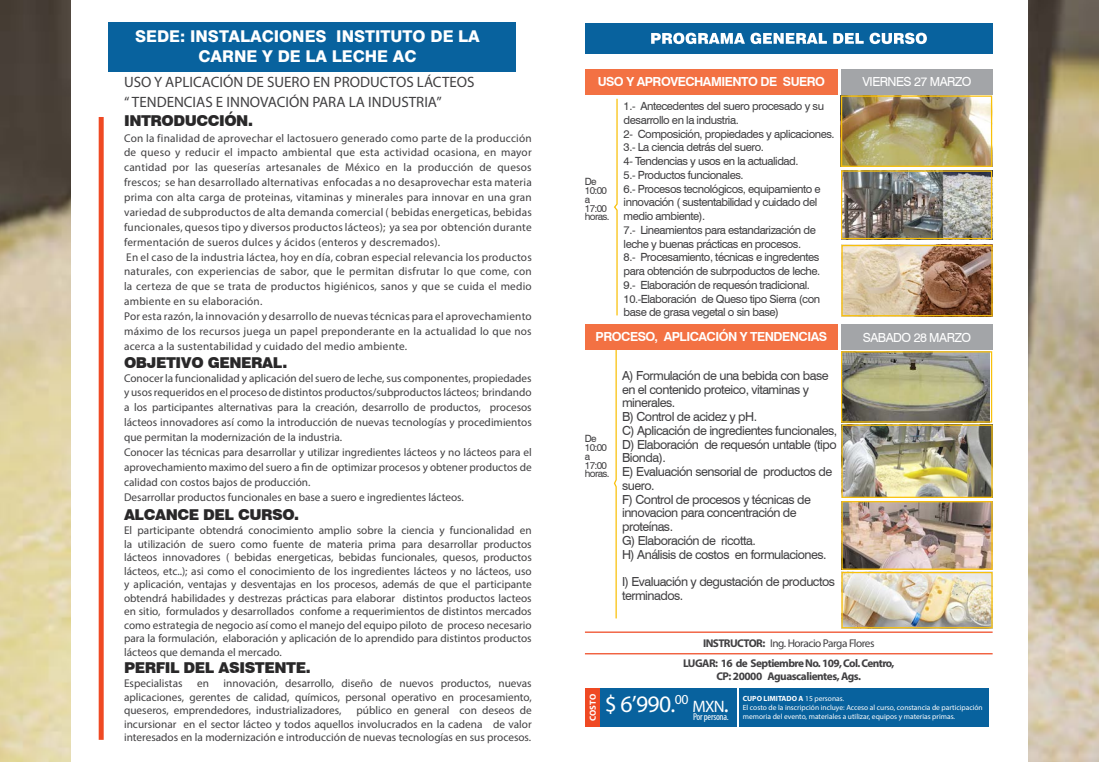
<style>
.page{position:relative;width:1099px;height:762px;background:#fff}
.page>*{position:absolute;margin:0;border:0;box-sizing:border-box;transform-origin:0 0}
.t1{font:23.75px "Myriad Pro";color:#fff}
.t2{font:16.62px "Myriad Pro";color:#fff}
.t3{font:800 16.25px/19.5px "Swiss 721 BT";color:#fff;text-align:center}
.t4{font:15px/20px "Myriad Pro";color:#414042}
.t5{font:900 15px "Swiss 721 BT";letter-spacing:-.03em;color:#292829}
.t6{font:12.5px/13.8px "Swiss 721 BT";letter-spacing:-.04em;color:#414042}
.t7{font:700 12.5px "Swiss 721 BT";letter-spacing:-.04em;color:#fff}
.t8{font:12.5px "Swiss 721 BT";letter-spacing:-.04em;color:#fff}
.t9{font:11.25px/14.9px "Myriad Pro";letter-spacing:.015em;color:#414042;text-align:justify}
.t10{font:11.25px/13.8px "Swiss 721 BT";letter-spacing:-.04em;color:#414042}
.t11{font:700 11.25px/19.8px "Myriad Pro";letter-spacing:-.05em;color:#414042;text-align:center}
.t12{font:10px/8.8px "Swiss 721 BT";letter-spacing:-.07em;color:#414042}
.t13{font:condensed 10px "Myriad Pro";letter-spacing:-.02em;color:#fff}
.t14{font:700 8.75px "Myriad Pro";color:#fff}
.t15{font:7.5px/9px "Myriad Pro";color:#fff}
.s1{font-weight:400}
.s2{font-size:23.75px}
.s3{font-weight:700}
</style>
<div class="page">
<img style="left:0;top:0;width:71px;height:762px">
<img style="left:1028px;top:0;width:70px;height:762px">
<div style="left:108px;top:22px;width:408px;height:49px;background:#08629e"></div>
<div style="left:585px;top:688px;width:151px;height:38px;background:#08629e"></div>
<div style="left:585px;top:688px;width:14px;height:38px;background:#ef4923"></div>
<img style="left:843px;top:172px;width:147px;height:65px">
<div style="left:841px;top:170px;width:151px;height:69px;border:1px solid #f9c009"></div>
<img style="left:843px;top:97px;width:147px;height:68px">
<div style="left:841px;top:95px;width:151px;height:72px;border:1px solid #f9c009"></div>
<img style="left:843px;top:247px;width:147px;height:67px">
<div style="left:841px;top:245px;width:151px;height:71px;border:1px solid #f9c009"></div>
<img style="left:843px;top:503px;width:147px;height:65px">
<div style="left:841px;top:501px;width:151px;height:69px;border:1px solid #f9c009"></div>
<img style="left:843px;top:353px;width:146px;height:68px">
<div style="left:841px;top:351px;width:151px;height:72px;border:1px solid #f9c009"></div>
<img style="left:843px;top:574px;width:147px;height:52px">
<div style="left:841px;top:572px;width:151px;height:56px;border:1px solid #f9c009"></div>
<svg style="left:614px;top:98px;width:4px;height:218px"></svg>
<svg style="left:613px;top:349px;width:4px;height:270px"></svg>
<div style="left:585px;top:23px;width:407px;height:30px;background:#08629e"></div>
<div style="left:585px;top:69px;width:252px;height:25px;background:#f37143"></div>
<div style="left:585px;top:324px;width:252px;height:25px;background:#f37143"></div>
<div style="left:841px;top:69px;width:151px;height:25px;background:#a3a5a8"></div>
<div style="left:841px;top:324px;width:151px;height:25px;background:#a3a5a8"></div>
<div style="left:99px;top:117px;width:5px;height:623px;background:#ef4923"></div>
<img style="left:843px;top:427px;width:147px;height:69px">
<div style="left:841px;top:425px;width:151px;height:73px;border:1px solid #f9c009"></div>
<svg style="left:651px;top:33px;width:275px;height:11px"></svg>
<div style="left:739px;top:688px;width:250px;height:38px;background:#08629e"></div>
<hr style="left:585px;top:631px;width:407px;height:2px;background:#ef4923">
<hr style="left:585px;top:653px;width:407px;height:1px;background:#ef4923">
<h3 class="t3" style="left:135px;top:27px;width:346px">SEDE: INSTALACIONES INSTITUTO DE LA<br>CARNE Y DE LA LECHE AC</h3>
<h3 class="t4" style="left:124px;top:72px;width:352px">USO Y APLICACIÓN DE SUERO EN PRODUCTOS LÁCTEOS “ TENDENCIAS E INNOVACIÓN PARA LA INDUSTRIA”</h3>
<h3 class="t5" style="left:124px;top:112px;width:130px">INTRODUCCIÓN.</h3>
<p class="t9" style="left:124px;top:130px;width:409px;text-align:left">Con la finalidad de aprovechar el lactosuero generado como parte de la producción de queso y reducir el impacto ambiental que esta actividad ocasiona, en mayor cantidad por las queserías artesanales de México en la producción de quesos frescos; se han desarrollado alternativas enfocadas a no desaprovechar esta materia prima con alta carga de proteinas, vitaminas y minerales para innovar en una gran variedad de subproductos de alta demanda comercial ( bebidas energeticas, bebidas funcionales, quesos tipo y diversos productos lácteos); ya sea por obtención durante fermentación de sueros dulces y ácidos (enteros y descremados).<br>En el caso de la industria láctea, hoy en día, cobran especial relevancia los productos naturales, con experiencias de sabor, que le permitan disfrutar lo que come, con la certeza de que se trata de productos higiénicos, sanos y que se cuida el medio ambiente en su elaboración.<br>Por esta razón, la innovación y desarrollo de nuevas técnicas para el aprovechamiento máximo de los recursos juega un papel preponderante en la actualidad lo que nos acerca a la sustentabilidad y cuidado del medio ambiente.</p>
<p class="t9" style="left:124px;top:370px;width:409px;text-align:left">Conocer la funcionalidad y aplicación del suero de leche, sus componentes, propiedades y usos requeridos en el proceso de distintos productos/subproductos lácteos; brindando a los participantes alternativas para la creación, desarrollo de productos, procesos lácteos innovadores así como la introducción de nuevas tecnologías y procedimientos que permitan la modernización de la industria.<br>Conocer las técnicas para desarrollar y utilizar ingredientes lácteos y no lácteos para el aprovechamiento maximo del suero a fin de optimizar procesos y obtener productos de calidad con costos bajos de producción.<br>Desarrollar productos funcionales en base a suero e ingredientes lácteos.</p>
<h3 class="t5" style="left:124px;top:353px;width:165px">OBJETIVO GENERAL.</h3>
<h3 class="t5" style="left:124px;top:505px;width:176px">ALCANCE DEL CURSO.</h3>
<p class="t9" style="left:124px;top:523px;width:409px;line-height:13.5px">El participante obtendrá conocimiento amplio sobre la ciencia y funcionalidad en la utilización de suero como fuente de materia prima para desarrollar productos lácteos innovadores ( bebidas energeticas, bebidas funcionales, quesos, productos lácteos, etc..); asi como el conocimiento de los ingredientes lácteos y no lácteos, uso y aplicación, ventajas y desventajas en los procesos, además de que el participante obtendrá habilidades y destrezas prácticas para elaborar distintos productos lacteos en sitio, formulados y desarrollados confome a requerimientos de distintos mercados como estrategia de negocio así como el manejo del equipo piloto de proceso necesario para la formulación, elaboración y aplicación de lo aprendido para distintos productos lácteos que demanda el mercado.</p>
<h3 class="t5" style="left:124px;top:658px;width:188px">PERFIL DEL ASISTENTE.</h3>
<p class="t9" style="left:124px;top:676px;width:409px;line-height:13.5px;text-indent:99px">innovación, desarrollo, diseño de nuevos productos, nuevas aplicaciones, gerentes de calidad, químicos, personal operativo en procesamiento, queseros, emprendedores, industrializadores,</p>
<p class="t9" style="left:124px;top:676px;width:60px">Especialistas</p>
<p class="t9" style="left:197px;top:676px;width:13px">en</p>
<p class="t9" style="left:124px;top:703px;width:409px;line-height:13.5px;text-indent:232px">público en general con deseos de incursionar en el sector lácteo y todos aquellos involucrados en la cadena de valor interesados en la modernización e introducción de nuevas tecnologías en sus procesos.</p>
<p class="t7" style="left:597px;top:73px;width:229px">USO Y APROVECHAMIENTO DE SUERO</p>
<p class="t12" style="left:585px;top:177px;width:26px">De<br>10:00 a<br>17:00 horas.</p>
<p class="t10" style="left:623px;top:99px;width:212px">1.- Antecedentes del suero procesado y su desarrollo en la industria.<br>2- Composición, propiedades y aplicaciones.<br>3.- La ciencia detrás del suero.<br>4- Tendencias y usos en la actualidad.<br>5.- Productos funcionales.<br>6.- Procesos tecnológicos, equipamiento e innovación ( sustentabilidad y cuidado del medio ambiente).<br>7.- Lineamientos para estandarización de leche y buenas prácticas en procesos.<br>8.- Procesamiento, técnicas e ingredentes para obtención de subrpoductos de leche.<br>9.- Elaboración de requesón tradicional.<br>10.-Elaboración de Queso tipo Sierra (con base de grasa vegetal o sin base)</p>
<p class="t7" style="left:595px;top:328px;width:233px">PROCESO, APLICACIÓN Y TENDENCIAS</p>
<p class="t12" style="left:585px;top:434px;width:26px">De<br>10:00 a<br>17:00 horas.</p>
<p class="t6" style="left:622px;top:368px;width:216px">A) Formulación de una bebida con base en el contenido proteico, vitaminas y minerales.<br>B) Control de acidez y pH.<br>C) Aplicación de ingredientes funcionales,<br>D) Elaboración de requesón untable (tipo<br>Bionda).<br>E) Evaluación sensorial de productos de suero.<br>F) Control de procesos y técnicas de innovacion para concentración de proteínas.<br>G) Elaboración de ricotta.<br>H) Análisis de costos en formulaciones.</p>
<p class="t6" style="left:622px;top:574px;width:214px">I) Evaluación y degustación de productos terminados.</p>
<p class="t8" style="left:862px;top:73px;width:111px">VIERNES 27 MARZO</p>
<p class="t8" style="left:862px;top:329px;width:110px">SABADO 28 MARZO</p>
<p class="t14" style="left:587px;top:721px;width:28px;rotate:-90deg">Costo</p>
<p class="t11" style="left:683px;top:633px;width:213px">INSTRUCTOR: <span class="s1">Ing. Horacio Parga Flores<br></span>LUGAR: 16 de Septiembre No. 109, Col. Centro,</p>
<p class="t11" style="left:716px;top:665px;width:146px">CP: 20000 Aguascalientes, Ags.</p>
<h1 class="t1" style="left:604px;top:689px;width:85px">$ 6’990.<sup>00</sup></h1>
<h2 class="t2" style="left:692px;top:696px;width:38px">MXN<span class="s2">.</span></h2>
<p class="t13" style="left:693px;top:711px;width:37px">Por persona.</p>
<p class="t15" style="left:742px;top:694px;width:241px"><span class="s3">CUPO LIMITADO A</span> 15 personas.<br>El costo de la inscripción incluye: Acceso al curso, constancia de participación memoria del evento, materiales a utilizar, equipos y materias primas.</p>
</div>
